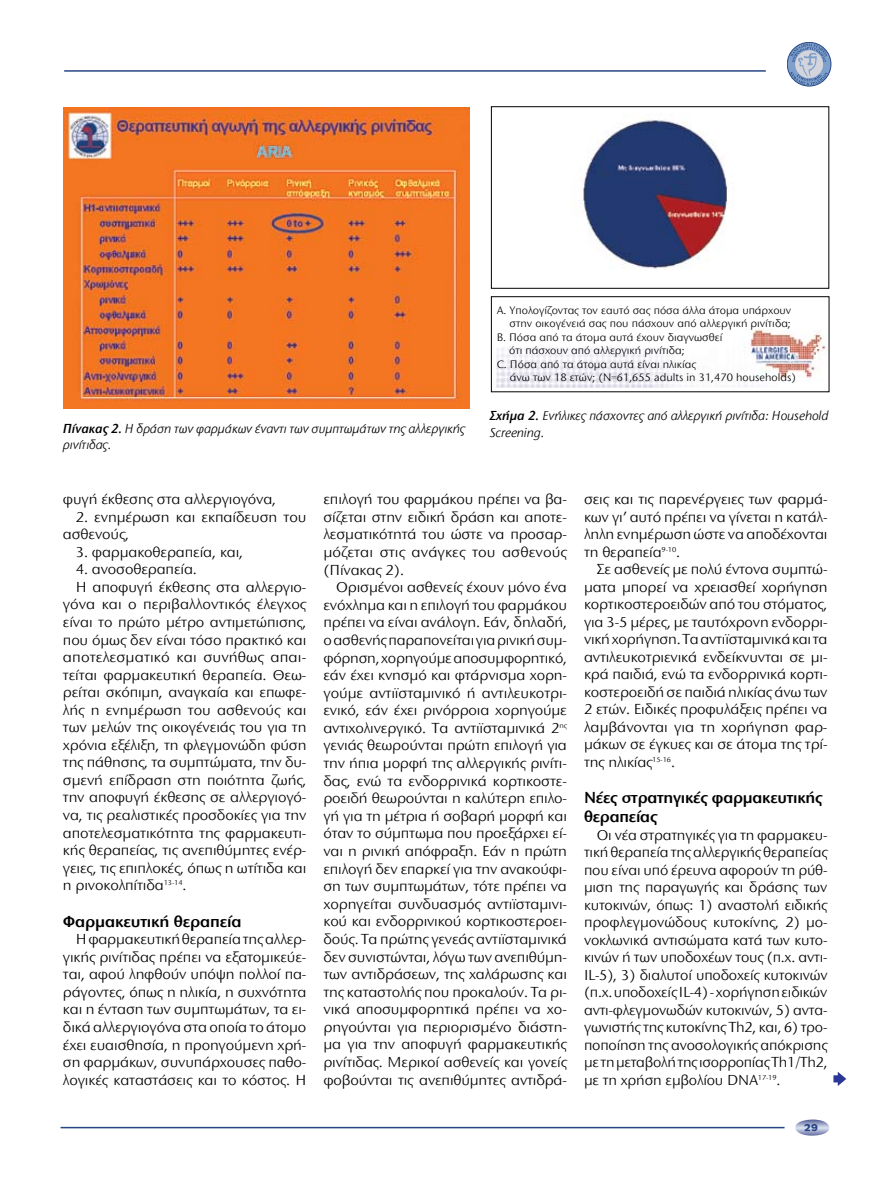
<style>
.page{position:relative;width:893px;height:1191px;background:#fff}
.page>*{position:absolute;margin:0;border:0;box-sizing:border-box;transform-origin:0 0}
.t1{font:600 16.5px/19px "Stone Sans ITC Hel";letter-spacing:-.01em;color:#000}
.t2{font:15px/17.5px "Stone Sans ITC Hel";letter-spacing:-.01em;color:#000;text-align:justify}
.t3{font:15px "Stone Sans ITC Hel";letter-spacing:-.01em;color:#000;scale:1.04 1}
.t4{font:italic 13.5px/16.5px "Stone Sans ITC Hel";color:#000}
.t5{font:11.25px "Stone Sans ITC Hel";color:#000}
.t6{font:900 10.5px "UB Antique Olive";color:#264686;scale:1.15 1}
.s1{font-weight:600}
</style>
<div class="page">
<hr style="left:61px;top:1126px;width:723px;height:2px;background:#264686">
<svg style="left:795px;top:1119px;width:34px;height:16px"></svg>
<svg style="left:787px;top:42px;width:44px;height:44px"></svg>
<div style="left:787px;top:42px;width:44px;height:44px;border:1px solid #264686;border-radius:50%"></div>
<svg style="left:790px;top:44px;width:38px;height:41px"></svg>
<hr style="left:64px;top:70px;width:702px;height:2px;background:#264686">
<img style="left:64px;top:107px;width:405px;height:302px">
<img style="left:579px;top:118px;width:149px;height:151px">
<div style="left:491px;top:106px;width:338px;height:183px;border:1px solid #000"></div>
<img style="left:496px;top:329px;width:330px;height:59px">
<div style="left:491px;top:296px;width:338px;height:96px;border:1px solid #000"></div>
<svg style="left:833px;top:1072px;width:13px;height:14px"></svg>
<p class="t4" style="left:63px;top:420px;width:404px"><span class="s1">Πίνακας 2.</span> Η δράση των φαρμάκων έναντι των συμπτωμάτων της αλλεργικής ρινίτιδας.</p>
<p class="t5" style="left:497px;top:304px;width:296px">Α. Υπολογίζοντας τον εαυτό σας πόσα άλλα άτομα υπάρχουν</p>
<p class="t5" style="left:509px;top:317px;width:283px">στην οικογένειά σας που πάσχουν από αλλεργική ρινίτιδα;</p>
<p class="t5" style="left:497px;top:331px;width:227px">Β. Πόσα από τα άτομα αυτά έχουν διαγνωσθεί</p>
<p class="t5" style="left:509px;top:344px;width:177px">ότι πάσχουν από αλλεργική ρινίτιδα;</p>
<p class="t5" style="left:497px;top:358px;width:201px">C. Πόσα από τα άτομα αυτά είναι ηλικίας</p>
<p class="t5" style="left:510px;top:371px;width:288px">άνω των 18 ετών; (Ν=61,655 adults in 31,470 households)</p>
<p class="t4" style="left:490px;top:408px;width:340px"><span class="s1">Σχήμα 2.</span> Ενήλικες πάσχοντες από αλλεργική ρινίτιδα: Household<br>Screening.</p>
<p class="t2" style="left:63px;top:491px;width:215px">φυγή έκθεσης στα αλλεργιογόνα,</p>
<p class="t2" style="left:63px;top:508px;width:245px;text-indent:13px">2. ενημέρωση και εκπαίδευση του ασθενούς,</p>
<p class="t2" style="left:76px;top:543px;width:169px">3. φαρμακοθεραπεία, και,</p>
<p class="t2" style="left:76px;top:561px;width:123px">4. ανοσοθεραπεία.</p>
<p class="t2" style="left:76px;top:578px;width:232px">Η αποφυγή έκθεσης στα αλλεργιο-</p>
<p class="t2" style="left:63px;top:596px;width:245px">γόνα και ο περιβαλλοντικός έλεγχος</p>
<p class="t2" style="left:63px;top:613px;width:245px">είναι το πρώτο μέτρο αντιμετώπισης,</p>
<p class="t2" style="left:63px;top:631px;width:245px">που όμως δεν είναι τόσο πρακτικό και</p>
<p class="t3" style="left:63px;top:649px;width:236px">αποτελεσματικό και συνήθως απαι-</p>
<p class="t2" style="left:63px;top:666px;width:245px">τείται φαρμακευτική θεραπεία. Θεω-</p>
<p class="t2" style="left:63px;top:684px;width:245px">ρείται σκόπιμη, αναγκαία και επωφε-</p>
<p class="t2" style="left:63px;top:701px;width:245px">λής η ενημέρωση του ασθενούς και</p>
<p class="t2" style="left:63px;top:719px;width:245px">των μελών της οικογένειάς του για τη</p>
<p class="t2" style="left:63px;top:736px;width:245px">χρόνια εξέλιξη, τη φλεγμονώδη φύση</p>
<p class="t2" style="left:63px;top:754px;width:245px">της πάθησης, τα συμπτώματα, την δυ-</p>
<p class="t2" style="left:63px;top:771px;width:245px">σμενή επίδραση στη ποιότητα ζωής,</p>
<p class="t2" style="left:63px;top:789px;width:245px">την αποφυγή έκθεσης σε αλλεργιογό-</p>
<p class="t2" style="left:63px;top:806px;width:245px">να, τις ρεαλιστικές προσδοκίες για την</p>
<p class="t2" style="left:63px;top:824px;width:245px">αποτελεσματικότητα της φαρμακευτι-</p>
<p class="t2" style="left:63px;top:841px;width:245px">κής θεραπείας, τις ανεπιθύμητες ενέρ-</p>
<p class="t2" style="left:63px;top:859px;width:245px">γειες, τις επιπλοκές, όπως η ωτίτιδα και</p>
<p class="t2" style="left:63px;top:876px;width:125px">η ρινοκολπίτιδα<sup>13-14</sup>.</p>
<p class="t1" style="left:63px;top:912px;width:180px">Φαρμακευτική θεραπεία</p>
<p class="t2" style="left:63px;top:931px;width:245px;text-indent:13px">Η φαρμακευτική θεραπεία της αλλερ&shy;γικής ρινίτιδας πρέπει να εξατομικεύε&shy;ται, αφού ληφθούν υπόψη πολλοί πα&shy;ράγοντες, όπως η ηλικία, η συχνότητα και η ένταση των συμπτωμάτων, τα ει&shy;δικά αλλεργιογόνα στα οποία το άτομο έχει ευαισθησία, η προηγούμενη χρή&shy;ση φαρμάκων, συνυπάρχουσες παθο&shy;λογικές καταστάσεις και το κόστος. Η</p>
<p class="t2" style="left:323px;top:491px;width:245px">επιλογή του φαρμάκου πρέπει να βα&shy;σίζεται στην ειδική δράση και αποτε&shy;λεσματικότητά του ώστε να προσαρ&shy;μόζεται στις ανάγκες του ασθενούς (Πίνακας 2).</p>
<p class="t2" style="left:323px;top:579px;width:245px;text-indent:13px">Ορισμένοι ασθενείς έχουν μόνο ένα ενόχλημα και η επιλογή του φαρμάκου πρέπει να είναι ανάλογη. Εάν, δηλαδή, ο ασθενής παραπονείται για ρινική συμ&shy;φόρηση, χορηγούμε αποσυμφορητικό, εάν έχει κνησμό και φτάρνισμα χορη&shy;γούμε αντιϊσταμινικό ή αντιλευκοτρι&shy;ενικό, εάν έχει ρινόρροια χορηγούμε αντιχολινεργικό. Τα αντιϊσταμινικά 2<sup>ης </sup>γενιάς θεωρούνται πρώτη επιλογή για την ήπια μορφή της αλλεργικής ρινίτι&shy;δας, ενώ τα ενδορρινικά κορτικοστε&shy;ροειδή θεωρούνται η καλύτερη επιλο&shy;γή για τη μέτρια ή σοβαρή μορφή και όταν το σύμπτωμα που προεξάρχει εί&shy;ναι η ρινική απόφραξη. Εάν η πρώτη επιλογή δεν επαρκεί για την ανακούφι&shy;ση των συμπτωμάτων, τότε πρέπει να χορηγείται συνδυασμός αντιϊσταμινι&shy;κού και ενδορρινικού κορτικοστεροει&shy;δούς. Τα πρώτης γενεάς αντιϊσταμινικά δεν συνιστώνται, λόγω των ανεπιθύμη&shy;των αντιδράσεων, της χαλάρωσης και της καταστολής που προκαλούν. Τα ρι&shy;νικά αποσυμφορητικά πρέπει να χο&shy;ρηγούνται για περιορισμένο διάστη&shy;μα για την αποφυγή φαρμακευτικής ρινίτιδας. Μερικοί ασθενείς και γονείς φοβούνται τις ανεπιθύμητες αντιδρά-</p>
<p class="t2" style="left:584px;top:491px;width:245px">σεις και τις παρενέργειες των φαρμά&shy;κων γι’ αυτό πρέπει να γίνεται η κατάλ&shy;ληλη ενημέρωση ώστε να αποδέχονται τη θεραπεία<sup>9-10</sup>.</p>
<p class="t2" style="left:584px;top:561px;width:245px;text-indent:13px">Σε ασθενείς με πολύ έντονα συμπτώ&shy;ματα μπορεί να χρειασθεί χορήγηση κορτικοστεροειδών από του στόματος, για 3-5 μέρες, με ταυτόχρονη ενδορρι&shy;νική χορήγηση. Τα αντιϊσταμινικά και τα αντιλευκοτριενικά ενδείκνυνται σε μι&shy;κρά παιδιά, ενώ τα ενδορρινικά κορτι&shy;κοστεροειδή σε παιδιά ηλικίας άνω των 2 ετών. Ειδικές προφυλάξεις πρέπει να λαμβάνονται για τη χορήγηση φαρ&shy;μάκων σε έγκυες και σε άτομα της τρί&shy;της ηλικίας<sup>15-16</sup>.</p>
<p class="t1" style="left:584px;top:788px;width:240px">Νέες στρατηγικές φαρμακευτικής θεραπείας</p>
<p class="t2" style="left:584px;top:826px;width:245px;text-indent:13px">Οι νέα στρατηγικές για τη φαρμακευ&shy;τική θεραπεία της αλλεργικής θεραπείας που είναι υπό έρευνα αφορούν τη ρύθ&shy;μιση της παραγωγής και δράσης των κυτοκινών, όπως: 1) αναστολή ειδικής προφλεγμονώδους κυτοκίνης, 2) μο&shy;νοκλωνικά αντισώματα κατά των κυτο&shy;κινών ή των υποδοχέων τους (π.χ. αντι-ΙL-5), 3) διαλυτοί υποδοχείς κυτοκινών (π.χ. υποδοχείς IL-4) - χορήγηση ειδικών αντι-φλεγμονωδών κυτοκινών, 5) αντα&shy;γωνιστής της κυτοκίνης Th2, και, 6) τρο&shy;ποποίηση της ανοσολογικής απόκρισης με τη μεταβολή της ισορροπίας Th1/Th2, με τη χρήση εμβολίου DNA<sup>17-19</sup>.</p>
<p class="t6" style="left:804px;top:1122px;width:13px">29</p>
</div>
